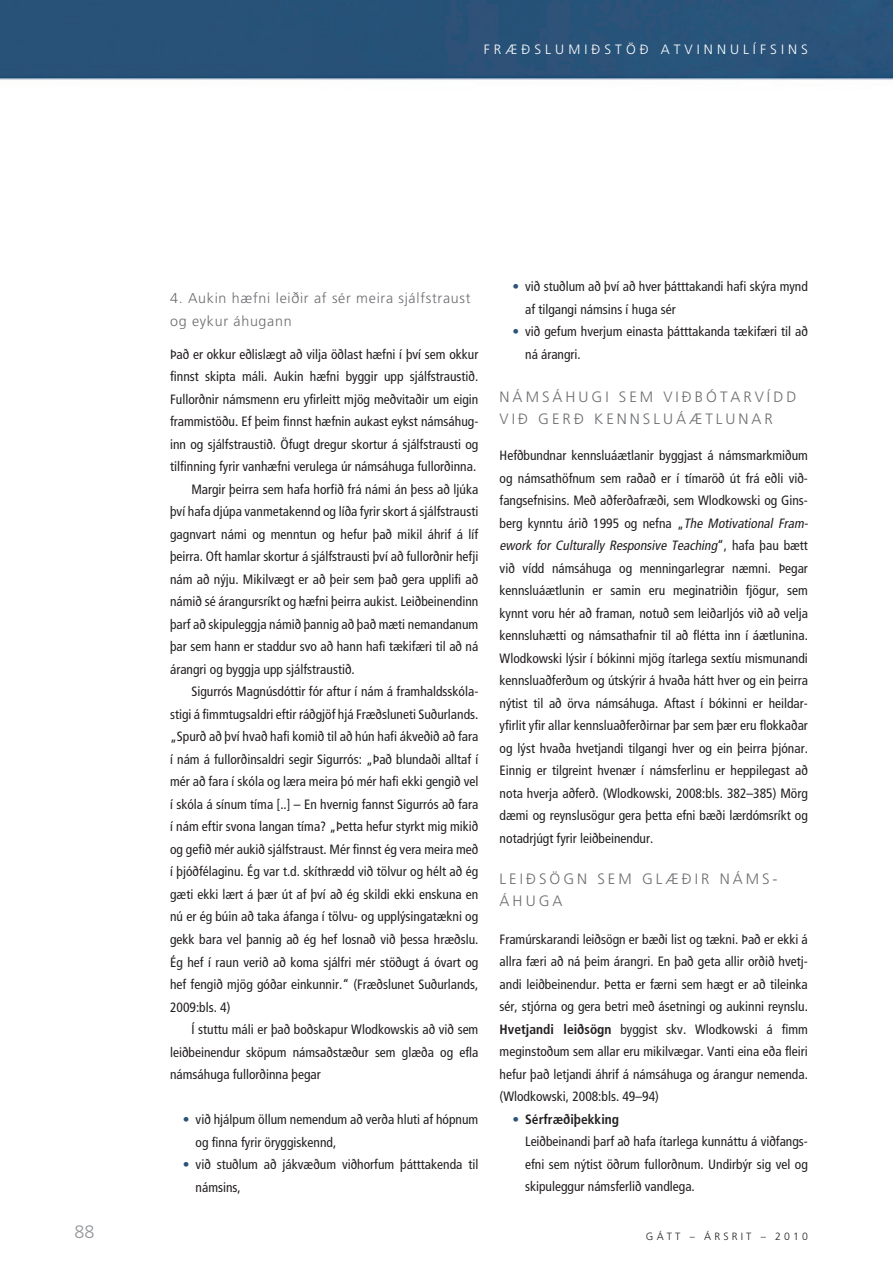
<style>
.page{position:relative;width:893px;height:1263px;background:#fff}
.page>*{position:absolute;margin:0;border:0;box-sizing:border-box;transform-origin:0 0}
.t1{font:300 18px "Frutiger";color:#939598}
.t2{font:300 15px "Frutiger";letter-spacing:.2em;color:#6c6d70}
.t3{font:300 14.25px/22.5px "Frutiger";letter-spacing:.05em;color:#6c6d70}
.t4{font:condensed 13.5px/22.5px "Frutiger";color:#231f20}
.t5{font:300 13.5px "Frutiger";letter-spacing:.3em;color:#fff}
.t6{font:300 10.5px "Frutiger";letter-spacing:.3em;color:#231f20}
.s1{color:#2c5378}
.s2{font-style:italic}
.s3{font-weight:700}
</style>
<div class="page">
<div style="left:0;top:0;width:893px;height:80px;background:#295278"></div>
<p class="t5" style="left:484px;top:42px;width:326px">FRÆÐSLUMIÐSTÖÐ ATVINNULÍFSINS</p>
<h1 class="t1" style="left:75px;top:1222px;width:22px">88</h1>
<p class="t3" style="left:170px;top:287px;width:302px">4. AUKIN HÆFNI LEIÐIR AF SÉR MEIRA SJÁLFSTRAUST<br>OG EYKUR ÁHUGANN</p>
<p class="t4" style="left:170px;top:343px;width:310px">Það er okkur eðlislægt að vilja öðlast hæfni í því sem okkur</p>
<p class="t4" style="left:170px;top:365px;width:310px">finnst skipta máli. Aukin hæfni byggir upp sjálfstraustið.</p>
<p class="t4" style="left:170px;top:388px;width:310px">Fullorðnir námsmenn eru yfirleitt mjög meðvitaðir um eigin</p>
<p class="t4" style="left:170px;top:410px;width:310px">frammistöðu. Ef þeim finnst hæfnin aukast eykst námsáhug-</p>
<p class="t4" style="left:170px;top:433px;width:310px">inn og sjálfstraustið. Öfugt dregur skortur á sjálfstrausti og</p>
<p class="t4" style="left:170px;top:455px;width:308px">tilfinning fyrir vanhæfni verulega úr námsáhuga fullorðinna.</p>
<p class="t4" style="left:191px;top:478px;width:288px">Margir þeirra sem hafa horfið frá námi án þess að ljúka</p>
<p class="t4" style="left:170px;top:500px;width:310px">því hafa djúpa vanmetakennd og líða fyrir skort á sjálfstrausti</p>
<p class="t4" style="left:170px;top:523px;width:310px">gagnvart námi og menntun og hefur það mikil áhrif á líf</p>
<p class="t4" style="left:170px;top:545px;width:310px">þeirra. Oft hamlar skortur á sjálfstrausti því að fullorðnir hefji</p>
<p class="t4" style="left:170px;top:568px;width:310px">nám að nýju. Mikilvægt er að þeir sem það gera upplifi að</p>
<p class="t4" style="left:170px;top:590px;width:310px">námið sé árangursríkt og hæfni þeirra aukist. Leiðbeinendinn</p>
<p class="t4" style="left:170px;top:613px;width:310px">þarf að skipuleggja námið þannig að það mæti nemandanum</p>
<p class="t4" style="left:170px;top:635px;width:310px">þar sem hann er staddur svo að hann hafi tækifæri til að ná</p>
<p class="t4" style="left:170px;top:658px;width:186px">árangri og byggja upp sjálfstraustið.</p>
<p class="t4" style="left:191px;top:680px;width:288px">Sigurrós Magnúsdóttir fór aftur í nám á framhaldsskóla-</p>
<p class="t4" style="left:170px;top:703px;width:310px">stigi á fimmtugsaldri eftir ráðgjöf hjá Fræðsluneti Suðurlands.</p>
<p class="t4" style="left:170px;top:726px;width:310px">„Spurð að því hvað hafi komið til að hún hafi ákveðið að fara</p>
<p class="t4" style="left:170px;top:748px;width:310px">í nám á fullorðinsaldri segir Sigurrós: „Það blundaði alltaf í</p>
<p class="t4" style="left:170px;top:771px;width:310px">mér að fara í skóla og læra meira þó mér hafi ekki gengið vel</p>
<p class="t4" style="left:170px;top:793px;width:310px">í skóla á sínum tíma [..] – En hvernig fannst Sigurrós að fara</p>
<p class="t4" style="left:170px;top:816px;width:310px">í nám eftir svona langan tíma? „Þetta hefur styrkt mig mikið</p>
<p class="t4" style="left:170px;top:838px;width:310px">og gefið mér aukið sjálfstraust. Mér finnst ég vera meira með</p>
<p class="t4" style="left:170px;top:861px;width:310px">í þjóðfélaginu. Ég var t.d. skíthrædd við tölvur og hélt að ég</p>
<p class="t4" style="left:170px;top:883px;width:310px">gæti ekki lært á þær út af því að ég skildi ekki enskuna en</p>
<p class="t4" style="left:170px;top:906px;width:310px">nú er ég búin að taka áfanga í tölvu- og upplýsingatækni og</p>
<p class="t4" style="left:170px;top:928px;width:310px">gekk bara vel þannig að ég hef losnað við þessa hræðslu.</p>
<p class="t4" style="left:170px;top:951px;width:310px">Ég hef í raun verið að koma sjálfri mér stöðugt á óvart og</p>
<p class="t4" style="left:170px;top:973px;width:310px">hef fengið mjög góðar einkunnir.“ (Fræðslunet Suðurlands,</p>
<p class="t4" style="left:170px;top:996px;width:62px">2009:bls. 4)</p>
<p class="t4" style="left:191px;top:1018px;width:289px">Í stuttu máli er það boðskapur Wlodkowskis að við sem</p>
<p class="t4" style="left:170px;top:1041px;width:310px">leiðbeinendur sköpum námsaðstæður sem glæða og efla</p>
<p class="t4" style="left:170px;top:1063px;width:152px">námsáhuga fullorðinna þegar</p>
<p class="t4" style="left:196px;top:1108px;width:284px;text-indent:-13px"><span class="s1">•</span> við hjálpum öllum nemendum að verða hluti af hópnum og finna fyrir öryggiskennd,</p>
<p class="t4" style="left:196px;top:1153px;width:284px;text-indent:-13px"><span class="s1">•</span> við stuðlum að jákvæðum viðhorfum þátttakenda til námsins,</p>
<p class="t4" style="left:525px;top:276px;width:284px;text-indent:-13px"><span class="s1">•</span> við stuðlum að því að hver þátttakandi hafi skýra mynd af tilgangi námsins í huga sér</p>
<p class="t4" style="left:525px;top:321px;width:284px;text-indent:-13px"><span class="s1">•</span> við gefum hverjum einasta þátttakanda tækifæri til að ná árangri.</p>
<p class="t2" style="left:500px;top:388px;width:131px">NÁMS ÁHU GI SEM</p>
<p class="t2" style="left:663px;top:388px;width:11px">VIÐ</p>
<p class="t2" style="left:695px;top:388px;width:37px">BÓTARVÍ</p>
<p class="t2" style="left:773px;top:388px;width:25px">DD</p>
<p class="t2" style="left:500px;top:410px;width:11px">VIÐ</p>
<p class="t2" style="left:538px;top:410px;width:25px">GERÐ</p>
<p class="t2" style="left:594px;top:410px;width:12px">KENNSLU</p>
<p class="t2" style="left:676px;top:410px;width:26px">ÁÆTLUNAR</p>
<p class="t4" style="left:500px;top:444px;width:313px">Hefðbundnar kennsluáætlanir byggjast á námsmarkmiðum og námsathöfnum sem raðað er í tímaröð út frá eðli við&shy;fangsefnisins. Með aðferðafræði, sem Wlodkowski og Gins&shy;berg kynntu árið 1995 og nefna „<span class="s2">The Motivational Fram&shy;ework for Culturally Responsive Teaching</span>“ , h a f a þ a u b æ t t við vídd námsáhuga og menningarlegrar næmni. Þegar kennsluáætlunin er samin eru meginatriðin fjögur, sem kynnt voru hér að framan, notuð sem leiðarljós við að velja kennsluhætti og námsathafnir til að flétta inn í áætlunina.<br>Wlodkowski lýsir í bókinni mjög ítarlega sextíu mismunandi kennsluaðferðum og útskýrir á hvaða hátt hver og ein þeirra nýtist til að örva námsáhuga. Aftast í bókinni er heildar&shy;yfirlit yfir allar kennsluaðferðirnar þar sem þær eru flokkaðar og lýst hvaða hvetjandi tilgangi hver og ein þeirra þjónar.<br>Einnig er tilgreint hvenær í námsferlinu er heppilegast að nota hverja aðferð. (Wlodkowski, 2008:bls. 382–385) Mörg dæmi og reynslusögur gera þetta efni bæði lærdómsríkt og notadrjúgt fyrir leiðbeinendur.</p>
<p class="t2" style="left:500px;top:870px;width:21px">LEIÐSÖ</p>
<p class="t2" style="left:563px;top:870px;width:46px">GN SEM</p>
<p class="t2" style="left:642px;top:870px;width:26px">GLÆÐIR</p>
<p class="t2" style="left:720px;top:870px;width:59px">NÁMS -</p>
<p class="t2" style="left:500px;top:893px;width:62px">ÁHU GA</p>
<p class="t4" style="left:500px;top:928px;width:310px;text-align:justify">Framúrskarandi leiðsögn er bæði list og tækni. Það er ekki á allra færi að ná þeim árangri. En það geta allir orðið hvetj&shy;andi leiðbeinendur. Þetta er færni sem hægt er að tileinka sér, stjórna og gera betri með ásetningi og aukinni reynslu.<br><span class="s3">Hvetjandi leiðsögn</span> byggist skv. Wlodkowski á fimm meginstoðum sem allar eru mikilvægar. Vanti eina eða fleiri hefur það letjandi áhrif á námsáhuga og árangur nemenda. (Wlodkowski, 2008:bls. 49–94)</p>
<p class="t4" style="left:525px;top:1108px;width:284px;text-indent:-13px"><span class="s1">•</span> <span class="s3">Sérfræðiþekking<br></span>Leiðbeinandi þarf að hafa ítarlega kunnáttu á viðfangs&shy;efni sem nýtist öðrum fullorðnum. Undirbýr sig vel og skipuleggur námsferlið vandlega.</p>
<p class="t6" style="left:646px;top:1230px;width:29px">GÁTT</p>
<p class="t6" style="left:690px;top:1230px;width:33px">– Á RSRIT</p>
<p class="t6" style="left:761px;top:1230px;width:49px">– 2010</p>
</div>
